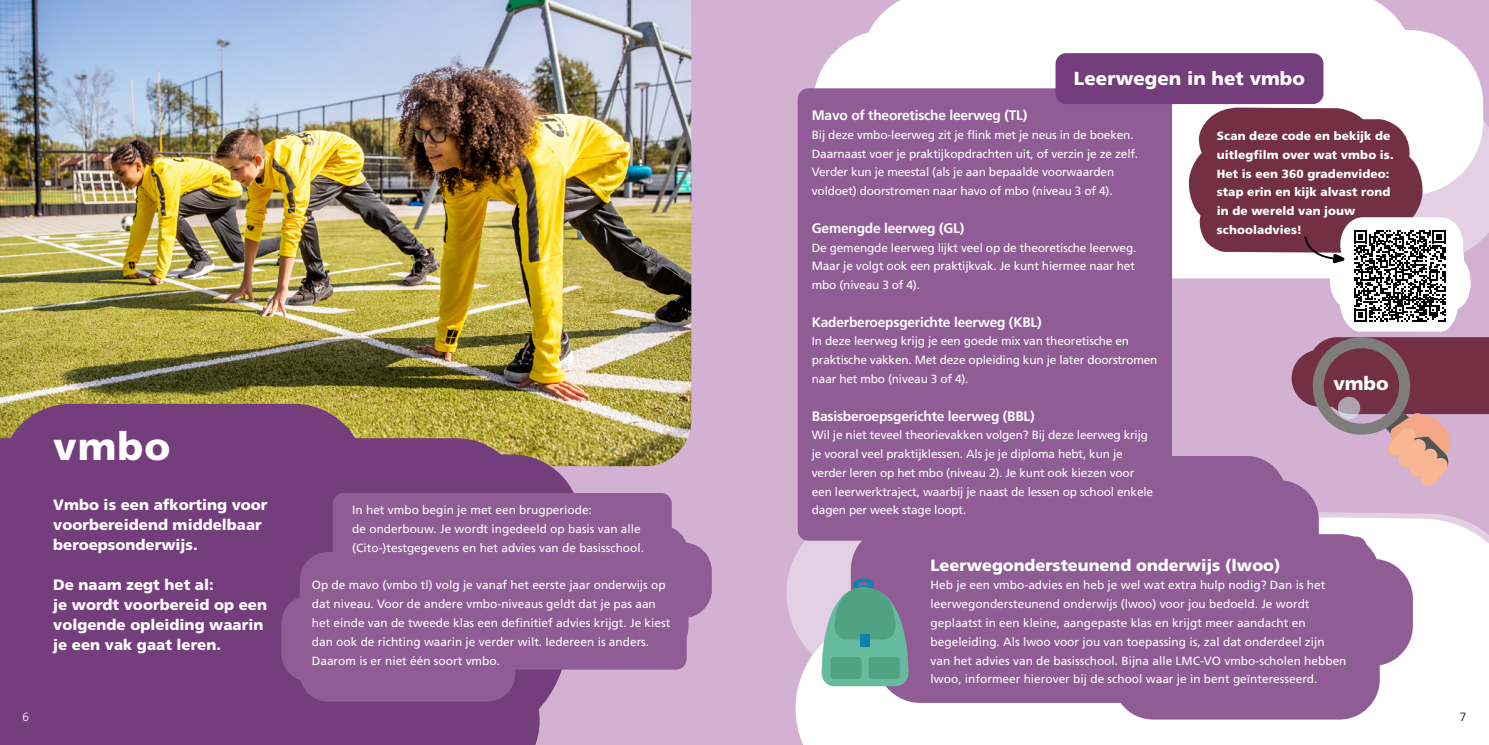
<style>
.page{position:relative;width:1489px;height:745px;background:#fff}
.page>*{position:absolute;margin:0;border:0;box-sizing:border-box;transform-origin:0 0}
.t1{font:900 38.75px "Frutiger LT Std";color:#fff}
.t2{font:900 18.75px "Frutiger LT Std";color:#fff}
.t3{font:900 16.25px "Frutiger LT Std";color:#fff}
.t4{font:900 15px/20px "Frutiger LT Std";color:#fff}
.t5{font:700 13.75px "Frutiger LT Std";letter-spacing:-.015em;color:#fff}
.t6{font:11.88px/18.8px "Frutiger LT Std";color:#fff}
.t7{font:900 11.88px/18.8px "Frutiger LT Std";letter-spacing:.005em;color:#fff}
.t8{font:300 11.88px "Frutiger LT Std";color:#fff}
.t9{font:300 11.88px "Frutiger LT Std";color:#000}
</style>
<div class="page">
<div style="left:0;top:0;width:1488px;height:744px;background:#d3b1d2"></div>
<svg style="left:786px;top:506px;width:532px;height:124px;fill:#e4d0e4"></svg>
<svg style="left:795px;top:612px;width:64px;height:132px;fill:#fff"></svg>
<svg style="left:859px;top:512px;width:629px;height:195px;fill:#fff"></svg>
<div style="left:846px;top:707px;width:642px;height:37px;background:#fff"></div>
<div style="left:1090px;top:558px;width:322px;height:107px;background:#905c95;border-radius:40px"></div>
<div style="left:1112px;top:612px;width:267px;height:107px;background:#905c95;border-radius:40px"></div>
<div style="left:1112px;top:534px;width:267px;height:107px;background:#905c95;border-radius:40px"></div>
<div style="left:1001px;top:480px;width:317px;height:105px;background:#905c95;border-radius:40px"></div>
<div style="left:1024px;top:455px;width:262px;height:106px;background:#905c95;border-radius:40px"></div>
<div style="left:850px;top:525px;width:356px;height:118px;background:#905c95;border-radius:44px"></div>
<div style="left:875px;top:584px;width:295px;height:118px;background:#905c95;border-radius:44px"></div>
<div style="left:813px;top:30px;width:669px;height:165px;background:#fff;border-radius:74px"></div>
<div style="left:860px;top:113px;width:554px;height:165px;background:#fff;border-radius:74px"></div>
<svg style="left:861px;top:0;width:553px;height:157px"></svg>
<img style="left:0;top:0;width:691px;height:466px">
<svg style="left:525px;top:454px;width:55px;height:38px;fill:#743d7b"></svg>
<svg style="left:0;top:633px;width:567px;height:96px;fill:#743d7b"></svg>
<div style="left:0;top:403px;width:365px;height:143px;background:#743d7b;border-radius:71px"></div>
<div style="left:0;top:575px;width:85px;height:58px;background:#743d7b"></div>
<div style="left:0;top:648px;width:539px;height:96px;background:#743d7b"></div>
<svg style="left:0;top:438px;width:525px;height:137px"></svg>
<div style="left:25px;top:496px;width:544px;height:137px;background:#743d7b;border-radius:69px"></div>
<div style="left:797px;top:88px;width:374px;height:452px;background:#905c95;border-radius:11px"></div>
<div style="left:916px;top:536px;width:450px;height:162px;background:#905c95;border-radius:11px"></div>
<div style="left:281px;top:594px;width:216px;height:87px;background:#905c95;border-radius:28px"></div>
<div style="left:300px;top:551px;width:215px;height:87px;background:#905c95;border-radius:28px"></div>
<div style="left:300px;top:614px;width:215px;height:87px;background:#905c95;border-radius:28px"></div>
<div style="left:484px;top:542px;width:227px;height:75px;background:#905c95;border-radius:28px"></div>
<div style="left:500px;top:524px;width:188px;height:76px;background:#905c95;border-radius:28px"></div>
<div style="left:333px;top:492px;width:338px;height:86px;background:#905c95;border-radius:11px"></div>
<div style="left:313px;top:576px;width:373px;height:93px;background:#905c95;border-radius:11px"></div>
<div style="left:1055px;top:53px;width:268px;height:51px;background:#743d7b;border-radius:11px"></div>
<svg style="left:819px;top:576px;width:90px;height:109px"></svg>
<div style="left:830px;top:656px;width:31px;height:22px;background:#51a282;border-radius:4px"></div>
<div style="left:868px;top:656px;width:31px;height:22px;background:#51a282;border-radius:4px"></div>
<div style="left:860px;top:633px;width:10px;height:13px;background:#0b82ad"></div>
<svg style="left:1187px;top:107px;width:301px;height:379px"></svg>
<h1 class="t1" style="left:53px;top:423px;width:119px">vmbo</h1>
<p class="t4" style="left:53px;top:494px;width:216px">Vmbo is een afkorting voor voorbereidend middelbaar beroepsonderwijs.</p>
<p class="t4" style="left:53px;top:574px;width:215px">De naam zegt het al:<br>je wordt voorbereid op een volgende opleiding waarin je een vak gaat leren.</p>
<p class="t6" style="left:352px;top:500px;width:293px">In het vmbo begin je met een brugperiode:<br>de onderbouw. Je wordt ingedeeld op basis van alle (Cito-)testgegevens en het advies van de basisschool.</p>
<p class="t6" style="left:312px;top:575px;width:360px">Op de mavo (vmbo tl) volg je vanaf het eerste jaar onderwijs op dat niveau. Voor de andere vmbo-niveaus geldt dat je pas aan het einde van de tweede klas een definitief advies krijgt. Je kiest dan ook de richting waarin je verder wilt. Iedereen is anders.<br>Daarom is er niet één soort vmbo.</p>
<h2 class="t2" style="left:1073px;top:67px;width:232px">Leerwegen in het vmbo</h2>
<p class="t5" style="left:811px;top:107px;width:217px">Mavo of theoretische leerweg (TL)</p>
<p class="t6" style="left:811px;top:125px;width:328px">Bij deze vmbo-leerweg zit je flink met je neus in de boeken.<br>Daarnaast voer je praktijkopdrachten uit, of verzin je ze zelf.<br>Verder kun je meestal (als je aan bepaalde voorwaarden voldoet) doorstromen naar havo of mbo (niveau 3 of 4).</p>
<p class="t5" style="left:811px;top:220px;width:154px">Gemengde leerweg (GL)</p>
<p class="t6" style="left:811px;top:238px;width:326px">De gemengde leerweg lijkt veel op de theoretische leerweg.<br>Maar je volgt ook een praktijkvak. Je kunt hiermee naar het mbo (niveau 3 of 4).</p>
<p class="t5" style="left:811px;top:313px;width:231px">Kaderberoepsgerichte leerweg (KBL)</p>
<p class="t6" style="left:811px;top:332px;width:347px">In deze leerweg krijg je een goede mix van theoretische en praktische vakken. Met deze opleiding kun je later doorstromen naar het mbo (niveau 3 of 4).</p>
<p class="t5" style="left:811px;top:407px;width:224px">Basisberoepsgerichte leerweg (BBL)</p>
<p class="t6" style="left:811px;top:425px;width:343px">Wil je niet teveel theorievakken volgen? Bij deze leerweg krijg je vooral veel praktijklessen. Als je je diploma hebt, kun je verder leren op het mbo (niveau 2). Je kunt ook kiezen voor een leerwerktraject, waarbij je naast de lessen op school enkele dagen per week stage loopt.</p>
<p class="t7" style="left:1216px;top:126px;width:178px">Scan deze code en bekijk de uitlegfilm over wat vmbo is.<br>Het is een 360 gradenvideo: stap erin en kijk alvast rond in de wereld van jouw schooladvies!</p>
<h2 class="t2" style="left:1333px;top:372px;width:57px">vmbo</h2>
<h3 class="t3" style="left:930px;top:554px;width:351px">Leerwegondersteunend onderwijs (lwoo)</h3>
<p class="t6" style="left:930px;top:575px;width:417px">Heb je een vmbo-advies en heb je wel wat extra hulp nodig? Dan is het leerwegondersteunend onderwijs (lwoo) voor jou bedoeld. Je wordt geplaatst in een kleine, aangepaste klas en krijgt meer aandacht en begeleiding. Als lwoo voor jou van toepassing is, zal dat onderdeel zijn van het advies van de basisschool. Bijna alle LMC-VO vmbo-scholen hebben lwoo, informeer hierover bij de school waar je in bent geïnteresseerd.</p>
<p class="t8" style="left:22px;top:709px;width:8px">6</p>
<p class="t9" style="left:1459px;top:709px;width:8px">7</p>
</div>
